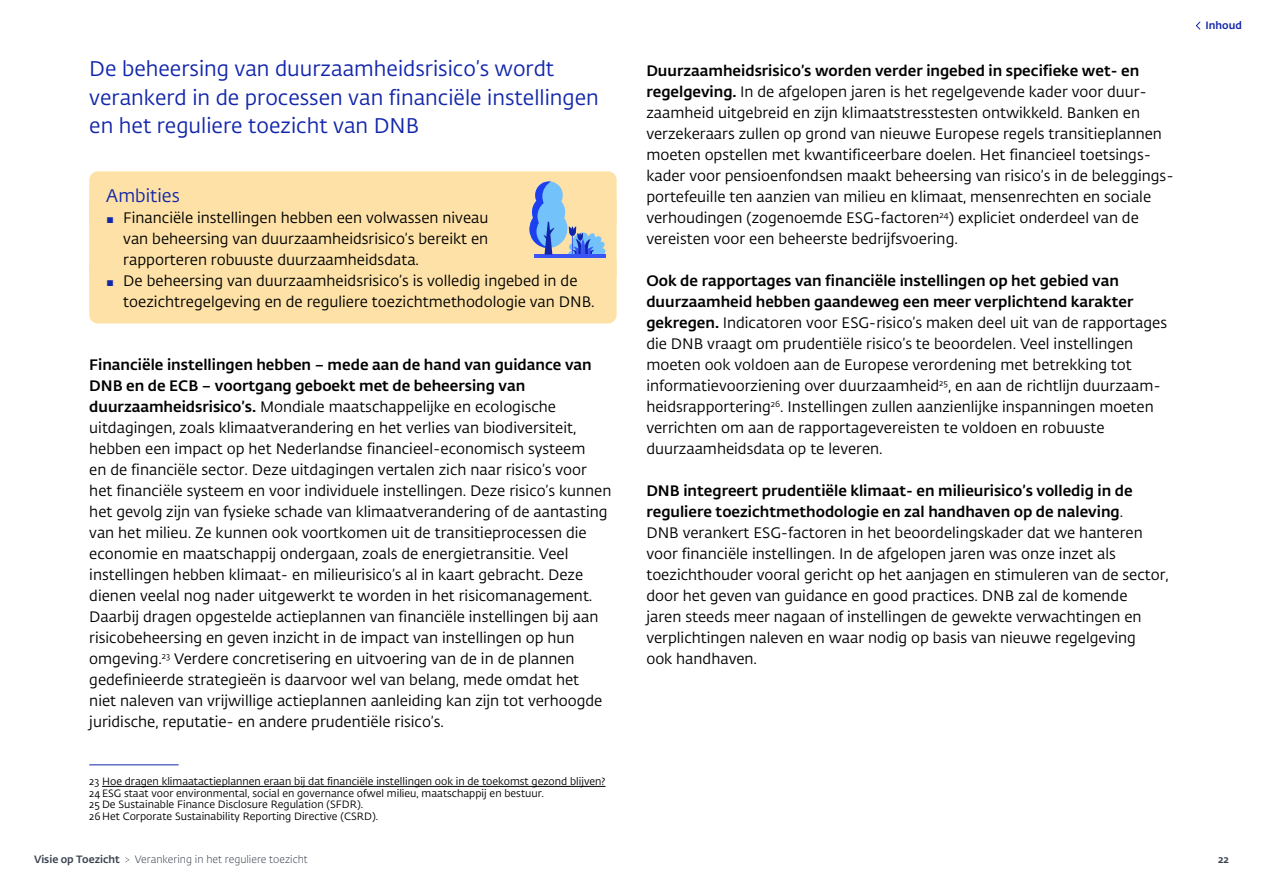
<style>
.page{position:relative;width:1263px;height:893px;background:#fff}
.page>*{position:absolute;margin:0;border:0;box-sizing:border-box;transform-origin:0 0}
.H3_Kop_2{font:21px/28.5px "DNB Fedra";color:#1226aa}
.H4_Kader_kop{font:18px "DNB Fedra";color:#1226aa}
.P_Broodtekst{font:15px/21px "DNB Fedra";color:#000}
.Voetnoot{font:10.5px "DNB Fedra";color:#000}
.t1{font:300 10.5px "DNB Fedra";color:#3a4250}
.t2{font:500 10.5px "DNB Fedra";color:#3a4250}
.t3{font:500 10.5px "DNB Fedra";color:#1226aa}
.s1{font-size:10.5px;color:#1226aa}
.s2{font-weight:500}
</style>
<div class="page">
<svg style="left:1196px;top:21px;width:5px;height:9px"></svg>
<hr style="left:89px;top:764px;width:90px;height:1px;background:#1226aa">
<hr style="left:102px;top:786px;width:503px;height:1px;background:#000">
<div style="left:89px;top:171px;width:528px;height:152px;background:#fde1a6"></div>
<h3 class="H3_Kop_2" style="left:89px;top:55px;width:511px">De beheersing van duurzaamheidsrisico’s wordt verankerd in de processen van financiële instellingen en het reguliere toezicht van DNB</h3>
<h4 class="H4_Kader_kop" style="left:106px;top:185px;width:75px">Ambities</h4>
<p class="P_Broodtekst" style="left:123px;top:208px;width:367px;text-align:justify;text-indent:-17px"><span class="s1">▪</span> Financiële instellingen hebben een volwassen niveau van beheersing van duurzaamheidsrisico’s bereikt en rapporteren robuuste duurzaamheidsdata.</p>
<p class="P_Broodtekst" style="left:123px;top:271px;width:473px;text-indent:-17px"><span class="s1">▪</span> De beheersing van duurzaamheidsrisico’s is volledig ingebed in de toezichtregelgeving en de reguliere toezichtmethodologie van DNB.</p>
<p class="P_Broodtekst" style="left:89px;top:355px;width:524px"><span class="s2">Financiële instellingen hebben – mede aan de hand van guidance van DNB en de ECB – voortgang geboekt met de beheersing van duurzaamheidsrisico’s.</span> Mondiale maatschappelijke en ecologische uitdagingen, zoals klimaatverandering en het verlies van biodiversiteit, hebben een impact op het Nederlandse financieel-economisch systeem<br>en de financiële sector. Deze uitdagingen vertalen zich naar risico’s voor het financiële systeem en voor individuele instellingen. Deze risico’s kunnen het gevolg zijn van fysieke schade van klimaatverandering of de aantasting van het milieu. Ze kunnen ook voortkomen uit de transitieprocessen die economie en maatschappij ondergaan, zoals de energietransitie. Veel instellingen hebben klimaat- en milieurisico’s al in kaart gebracht. Deze dienen veelal nog nader uitgewerkt te worden in het risicomanagement.<br>Daarbij dragen opgestelde actieplannen van financiële instellingen bij aan risicobeheersing en geven inzicht in de impact van instellingen op hun omgeving.<sup>23</sup> Verdere concretisering en uitvoering van de in de plannen gedefinieerde strategieën is daarvoor wel van belang, mede omdat het<br>niet naleven van vrijwillige actieplannen aanleiding kan zijn tot verhoogde juridische, reputatie- en andere prudentiële risico’s.</p>
<p class="Voetnoot" style="left:89px;top:775px;width:518px">23 Hoe dragen klimaatactieplannen eraan bij dat financiële instellingen ook in de toekomst gezond blijven?</p>
<p class="Voetnoot" style="left:89px;top:787px;width:456px">24 ESG staat voor environmental, social en governance ofwel milieu, maatschappij en bestuur.</p>
<p class="Voetnoot" style="left:89px;top:798px;width:275px">25 De Sustainable Finance Disclosure Regulation (SFDR).</p>
<p class="Voetnoot" style="left:89px;top:810px;width:290px">26Het Corporate Sustainability Reporting Directive (CSRD).</p>
<p class="P_Broodtekst" style="left:646px;top:61px;width:526px"><span class="s2">Duurzaamheidsrisico’s worden verder ingebed in specifieke wet- en regelgeving.</span> In de afgelopen jaren is het regelgevende kader voor duur&shy;zaamheid uitgebreid en zijn klimaatstresstesten ontwikkeld. Banken en verzekeraars zullen op grond van nieuwe Europese regels transitieplannen moeten opstellen met kwantificeerbare doelen. Het financieel toetsings&shy;kader voor pensioenfondsen maakt beheersing van risico’s in de beleggings&shy;portefeuille ten aanzien van milieu en klimaat, mensenrechten en sociale verhoudingen (zogenoemde ESG-factoren<sup>24</sup>) expliciet onderdeel van de vereisten voor een beheerste bedrijfsvoering.</p>
<p class="P_Broodtekst" style="left:646px;top:271px;width:522px"><span class="s2">Ook de rapportages van financiële instellingen op het gebied van duurzaamheid hebben gaandeweg een meer verplichtend karakter gekregen.</span> Indicatoren voor ESG-risico’s maken deel uit van de rapportages die DNB vraagt om prudentiële risico’s te beoordelen. Veel instellingen moeten ook voldoen aan de Europese verordening met betrekking tot informatievoorziening over duurzaamheid<sup>25</sup>, en aan de richtlijn duurzaam&shy;heidsrapportering<sup>26</sup>. Instellingen zullen aanzienlijke inspanningen moeten verrichten om aan de rapportagevereisten te voldoen en robuuste duurzaamheidsdata op te leveren.</p>
<p class="P_Broodtekst" style="left:646px;top:481px;width:524px"><span class="s2">DNB integreert prudentiële klimaat- en milieurisico’s volledig in de reguliere toezichtmethodologie en zal handhaven op de naleving</span>.<br>DNB verankert ESG-factoren in het beoordelingskader dat we hanteren voor financiële instellingen. In de afgelopen jaren was onze inzet als toezichthouder vooral gericht op het aanjagen en stimuleren van de sector, door het geven van guidance en good practices. DNB zal de komende<br>jaren steeds meer nagaan of instellingen de gewekte verwachtingen en verplichtingen naleven en waar nodig op basis van nieuwe regelgeving<br>ook handhaven.</p>
<p class="t3" style="left:1205px;top:19px;width:38px">Inhoud</p>
<p class="t2" style="left:34px;top:853px;width:87px">Visie op Toezicht</p>
<p class="t1" style="left:135px;top:853px;width:175px">Verankering in het reguliere toezicht</p>
<p class="t2" style="left:1218px;top:853px;width:12px">22</p>
</div>
